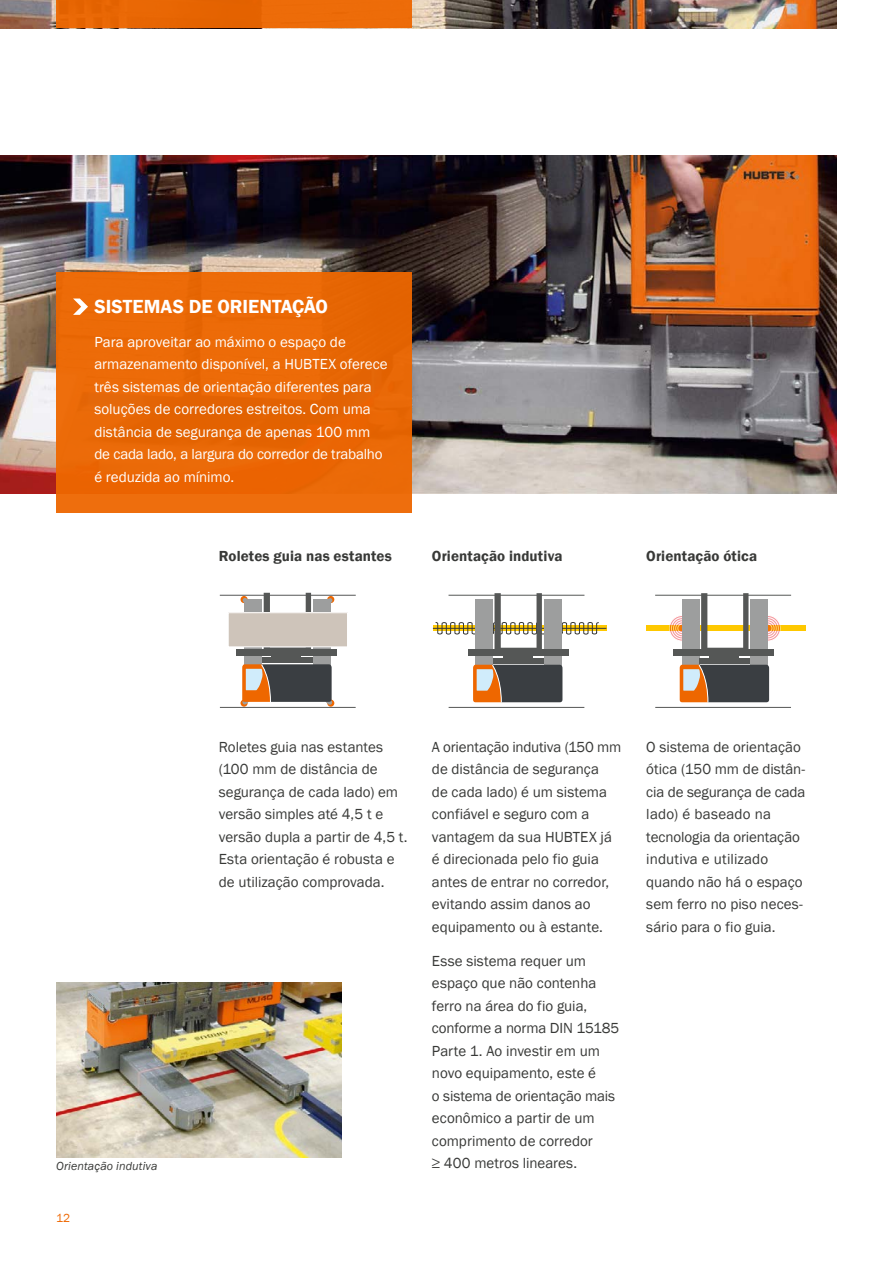
<style>
.page{position:relative;width:893px;height:1263px;background:#fff}
.page>*{position:absolute;margin:0;border:0;box-sizing:border-box;transform-origin:0 0}
.t1{font:600 19.5px "Franklin Gothic";color:#fff}
.t2{font:15px/22.5px "Franklin Gothic";color:#383937}
.t3{font:15px/22.5px "Franklin Gothic";color:#fff}
.t4{font:600 15px "Franklin Gothic";letter-spacing:.01em;color:#383937}
.t5{font:italic 12px "Franklin Gothic";letter-spacing:.01em;color:#383937}
.t6{font:12px "Franklin Gothic";color:#ee6700}
</style>
<div class="page">
<img style="left:0;top:0;width:837px;height:28px">
<img style="left:56px;top:983px;width:286px;height:174px">
<svg style="left:433px;top:625px;width:173px;height:6px"></svg>
<hr style="left:433px;top:628px;width:173px;height:1px;background:#383937">
<hr style="left:449px;top:707px;width:135px;height:1px;background:#555756">
<div style="left:544px;top:599px;width:18px;height:67px;background:#9d9e9e"></div>
<div style="left:475px;top:599px;width:18px;height:67px;background:#9d9e9e"></div>
<svg style="left:473px;top:664px;width:89px;height:39px;background:#705e50"></svg>
<div style="left:503px;top:651px;width:30px;height:7px;background:#555756"></div>
<svg style="left:435px;top:593px;width:164px;height:59px"></svg>
<div style="left:493px;top:658px;width:51px;height:5px;background:#555756"></div>
<div style="left:468px;top:649px;width:100px;height:7px;background:#555756"></div>
<div style="left:646px;top:625px;width:160px;height:6px;background:#fec800"></div>
<svg style="left:669px;top:615px;width:26px;height:26px"></svg>
<div style="left:669px;top:615px;width:26px;height:26px;border:1px solid #fff;border-radius:50%"></div>
<svg style="left:671px;top:618px;width:22px;height:21px"></svg>
<div style="left:671px;top:617px;width:22px;height:22px;border:1px solid #fff;border-radius:50%"></div>
<svg style="left:674px;top:620px;width:17px;height:17px"></svg>
<div style="left:673px;top:619px;width:18px;height:18px;border:1px solid #fff;border-radius:50%"></div>
<svg style="left:676px;top:622px;width:13px;height:13px"></svg>
<div style="left:675px;top:622px;width:14px;height:13px;border:1px solid #fff;border-radius:50%"></div>
<div style="left:678px;top:624px;width:8px;height:9px;background:#f47805;border-radius:50%"></div>
<div style="left:678px;top:624px;width:9px;height:9px;border:1px solid #fff;border-radius:50%"></div>
<svg style="left:755px;top:615px;width:25px;height:26px"></svg>
<div style="left:755px;top:615px;width:26px;height:26px;border:1px solid #fff;border-radius:50%"></div>
<svg style="left:757px;top:618px;width:21px;height:21px"></svg>
<div style="left:757px;top:617px;width:22px;height:22px;border:1px solid #fff;border-radius:50%"></div>
<svg style="left:759px;top:620px;width:17px;height:17px"></svg>
<div style="left:759px;top:619px;width:17px;height:18px;border:1px solid #fff;border-radius:50%"></div>
<div style="left:761px;top:622px;width:13px;height:13px;border:1px solid #fff;border-radius:50%"></div>
<div style="left:763px;top:624px;width:9px;height:9px;background:#f47805;border-radius:50%"></div>
<div style="left:763px;top:624px;width:9px;height:9px;border:1px solid #fff;border-radius:50%"></div>
<hr style="left:655px;top:707px;width:136px;height:1px;background:#555756">
<hr style="left:655px;top:595px;width:136px;height:1px;background:#555756">
<div style="left:750px;top:599px;width:18px;height:67px;background:#9d9e9e"></div>
<div style="left:682px;top:599px;width:18px;height:67px;background:#9d9e9e"></div>
<svg style="left:680px;top:664px;width:89px;height:39px;background:#705e50"></svg>
<div style="left:709px;top:651px;width:30px;height:7px;background:#555756"></div>
<svg style="left:701px;top:593px;width:47px;height:56px"></svg>
<div style="left:699px;top:658px;width:51px;height:5px;background:#555756"></div>
<div style="left:674px;top:649px;width:100px;height:7px;background:#555756"></div>
<svg style="left:327px;top:596px;width:7px;height:7px"></svg>
<hr style="left:220px;top:707px;width:136px;height:1px;background:#555756">
<hr style="left:220px;top:595px;width:136px;height:1px;background:#555756">
<div style="left:313px;top:599px;width:18px;height:67px;background:#9d9e9e"></div>
<div style="left:244px;top:599px;width:18px;height:67px;background:#9d9e9e"></div>
<div style="left:272px;top:650px;width:29px;height:8px;background:#555756"></div>
<svg style="left:264px;top:593px;width:47px;height:56px"></svg>
<div style="left:262px;top:658px;width:51px;height:5px;background:#555756"></div>
<svg style="left:241px;top:664px;width:93px;height:42px;background:#7f6d60"></svg>
<svg style="left:241px;top:596px;width:7px;height:7px"></svg>
<div style="left:228px;top:613px;width:119px;height:34px;background:#cec4ba"></div>
<div style="left:228px;top:612px;width:120px;height:35px;border:1px solid #fff"></div>
<div style="left:236px;top:649px;width:101px;height:6px;background:#555756"></div>
<img style="left:0;top:156px;width:837px;height:337px">
<div style="left:56px;top:0;width:356px;height:28px;background:#ee6700"></div>
<div style="left:56px;top:272px;width:356px;height:240px;background:#eb6a07"></div>
<svg style="left:73px;top:298px;width:15px;height:17px"></svg>
<h1 class="t1" style="left:94px;top:295px;width:235px">SISTEMAS DE ORIENTAÇÃO</h1>
<p class="t3" style="left:94px;top:331px;width:295px">Para aproveitar ao máximo o espaço de armazenamento disponível, a HUBTEX oferece três sistemas de orientação diferentes para soluções de corredores estreitos. Com uma distância de segurança de apenas 100 mm de cada lado, a largura do corredor de trabalho é reduzida ao mínimo.</p>
<p class="t4" style="left:219px;top:546px;width:175px">Roletes guia nas estantes</p>
<p class="t4" style="left:432px;top:546px;width:132px">Orientação indutiva</p>
<p class="t4" style="left:646px;top:546px;width:112px">Orientação ótica</p>
<p class="t5" style="left:56px;top:1158px;width:103px">Orientação indutiva</p>
<p class="t6" style="left:56px;top:1211px;width:16px">12</p>
<p class="t2" style="left:219px;top:736px;width:190px">Roletes guia nas estantes (100 mm de distância de segurança de cada lado) em versão simples até 4,5 t e versão dupla a partir de 4,5 t.<br>Esta orientação é robusta e de utilização comprovada.</p>
<p class="t2" style="left:432px;top:736px;width:191px">A orientação indutiva (150 mm de distância de segurança<br>de cada lado) é um sistema confiável e seguro com a vantagem da sua HUBTEX já é direcionada pelo fio guia antes de entrar no corredor, evitando assim danos ao equipamento ou à estante.</p>
<p class="t2" style="left:432px;top:950px;width:189px">Esse sistema requer um espaço que não contenha ferro na área do fio guia, conforme a norma DIN 15185<br>Parte 1. Ao investir em um novo equipamento, este é<br>o sistema de orientação mais econômico a partir de um comprimento de corredor<br>≥ 400 metros lineares.</p>
<p class="t2" style="left:646px;top:736px;width:161px">O sistema de orientação ótica (150 mm de distân&shy;cia de segurança de cada lado) é baseado na tecnologia da orientação indutiva e utilizado quando não há o espaço sem ferro no piso neces&shy;sário para o fio guia.</p>
</div>
